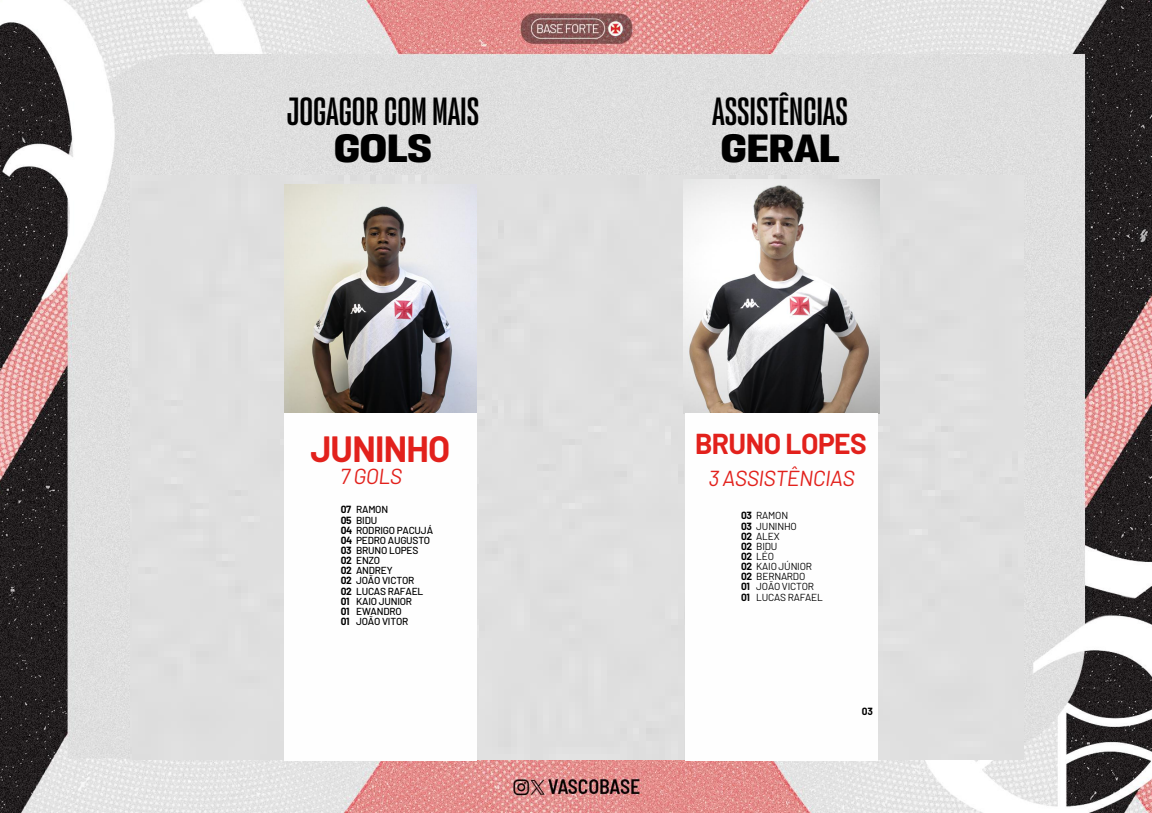
<style>
.page{position:relative;width:1152px;height:813px;background:#fff}
.page>*{position:absolute;margin:0;border:0;box-sizing:border-box;transform-origin:0 0}
.t1{font:39.15px "Versus";color:#000}
.t2{font:800 39.15px "Versus";color:#000}
.t3{font:700 35.62px "Barlow";letter-spacing:-.02em;color:#e2211c}
.t4{font:700 28.12px "Barlow";letter-spacing:-.02em;color:#e2211c}
.t5{font:italic 21.6px "Barlow";letter-spacing:-.02em;color:#e2211c}
.t6{font:500 10.12px/10.1px "Barlow";letter-spacing:-.02em;color:#000}
.t7{font:10.12px/10.1px "Barlow";letter-spacing:-.02em;color:#000}
.t8{font:700 10.12px "Barlow";color:#000}
.s1{font-weight:700}
</style>
<div class="page">
<img style="left:0;top:0;width:1152px;height:812px">
<div style="left:130px;top:175px;width:894px;height:584px;background:#dfdfdf"></div>
<img style="left:284px;top:184px;width:193px;height:575px">
<img style="left:683px;top:180px;width:197px;height:234px">
<img style="left:685px;top:414px;width:193px;height:345px">
<h1 class="t1" style="left:286px;top:86px;width:194px">JOGAGORCOM MAIS</h1>
<h1 class="t2" style="left:334px;top:123px;width:99px">GOLS</h1>
<h2 class="t3" style="left:310px;top:426px;width:141px">JUNINHO</h2>
<h3 class="t5" style="left:340px;top:462px;width:63px">7 GOLS</h3>
<p class="t6" style="left:341px;top:504px;width:94px"><span class="s1">07<br>05</span> BIDU<br><span class="s1">04</span> RODRIGO PACUJÁ<br><span class="s1">04</span> PEDRO AUGUSTO<br><span class="s1">03</span> BRUNO LOPES<br><span class="s1">02</span> ENZO<br><span class="s1">02</span> ANDREY<br><span class="s1">02</span> JOÃO VICTOR<br><span class="s1">02</span> LUCAS RAFAEL<br><span class="s1">01<br>01<br>01</span></p>
<p class="t6" style="left:356px;top:504px;width:34px">RAMON</p>
<p class="t6" style="left:356px;top:595px;width:57px">KAIO JUNIOR<br>EWANDRO<br>JOÃO VITOR</p>
<h1 class="t1" style="left:713px;top:86px;width:137px">ASSISTÊNCIAS</h1>
<h1 class="t2" style="left:721px;top:123px;width:120px">GERAL</h1>
<h3 class="t4" style="left:695px;top:426px;width:173px">BRUNO LOPES</h3>
<h3 class="t5" style="left:708px;top:464px;width:148px">3 ASSISTÊNCIAS</h3>
<p class="t7" style="left:741px;top:510px;width:73px"><span class="s1">03</span> RAMON<br><span class="s1">03</span> JUNINHO<br><span class="s1">02</span> ALEX<br><span class="s1">02</span> BIDU<br><span class="s1">02</span> LÉO<br><span class="s1">02</span> KAIO JÚNIOR<br><span class="s1">02</span> BERNARDO<br><span class="s1">01<br>01</span></p>
<p class="t7" style="left:756px;top:581px;width:68px">JOÃO VICTOR<br>LUCAS RAFAEL</p>
<p class="t8" style="left:862px;top:704px;width:13px">03</p>
</div>
